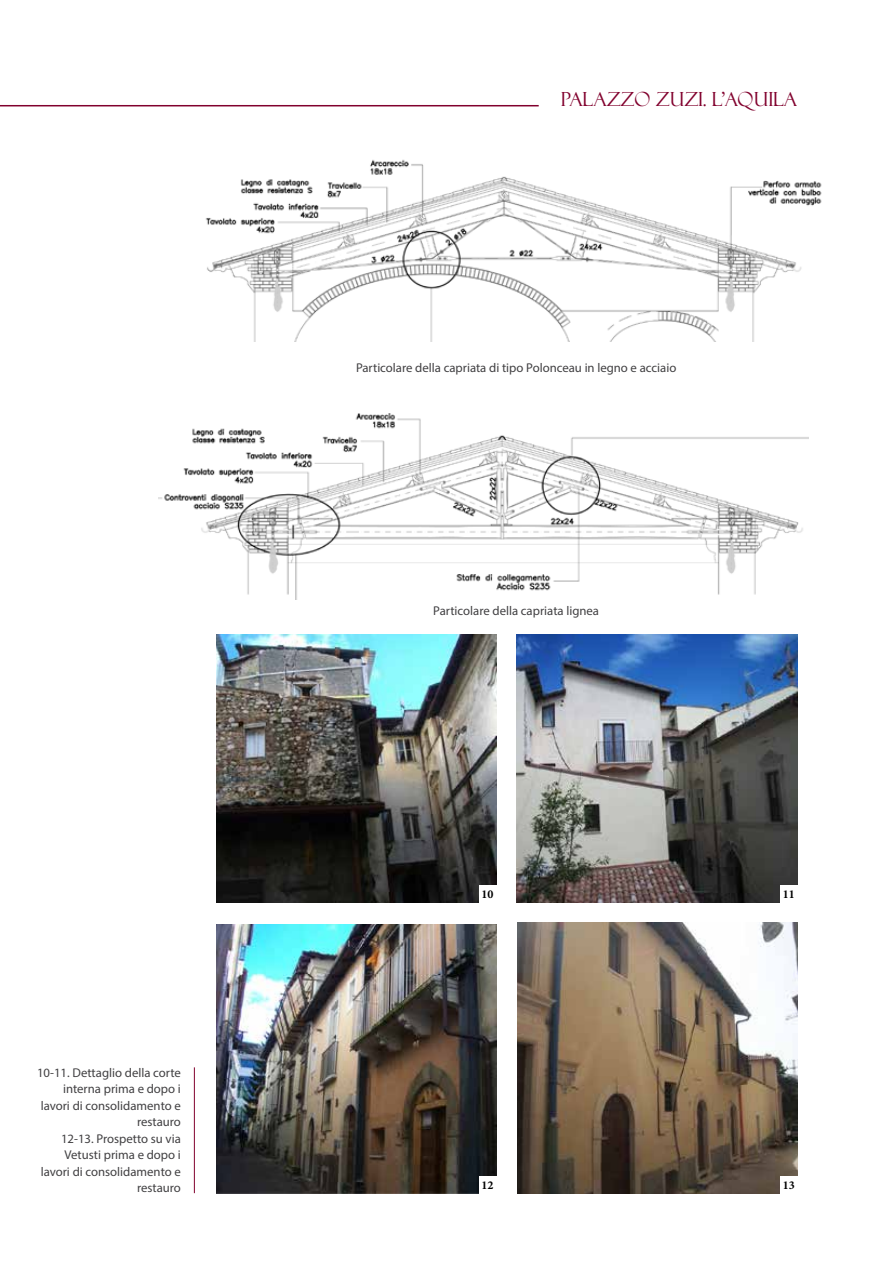
<style>
.page{position:relative;width:893px;height:1263px;background:#fff}
.page>*{position:absolute;margin:0;border:0;box-sizing:border-box;transform-origin:0 0}
.t1{font:19.5px "Felix Titling";color:#81002d}
.t2{font:12.75px/16.5px "Myriad Pro";color:#414042;text-align:right}
.t3{font:700 12px "Minion Pro";color:#000}
</style>
<div class="page">
<hr style="left:194px;top:1067px;width:1px;height:126px;background:#81002d">
<img style="left:516px;top:635px;width:281px;height:267px">
<img style="left:216px;top:634px;width:280px;height:268px">
<img style="left:216px;top:924px;width:280px;height:269px">
<img style="left:517px;top:923px;width:280px;height:270px">
<img style="left:205px;top:159px;width:617px;height:182px">
<img style="left:158px;top:413px;width:650px;height:186px">
<div style="left:138px;top:539px;width:60px;height:82px;background:#fff"></div>
<hr style="left:0;top:105px;width:539px;height:1px;background:#81002d">
<div style="left:479px;top:885px;width:17px;height:17px;background:#fff"></div>
<div style="left:479px;top:1176px;width:17px;height:17px;background:#fff"></div>
<div style="left:780px;top:885px;width:17px;height:17px;background:#fff"></div>
<div style="left:780px;top:1176px;width:17px;height:17px;background:#fff"></div>
<p class="t2" style="left:37px;top:1064px;width:145px">10-11. Dettaglio della corte interna prima e dopo i lavori di consolidamento e restauro<br>12-13. Prospetto su via<br>Vetusti prima e dopo i lavori di consolidamento e restauro</p>
<h1 class="t1" style="left:561px;top:88px;width:238px">PALAZZO ZUZI. L’AQUILA</h1>
<p class="t2" style="left:356px;top:359px;width:322px">Particolare della capriata di tipo Polonceau in legno e acciaio</p>
<p class="t2" style="left:433px;top:602px;width:167px">Particolare della capriata lignea</p>
<p class="t3" style="left:481px;top:886px;width:13px">10</p>
<p class="t3" style="left:481px;top:1177px;width:13px">12</p>
<p class="t3" style="left:783px;top:886px;width:13px">11</p>
<p class="t3" style="left:783px;top:1177px;width:13px">13</p>
</div>
